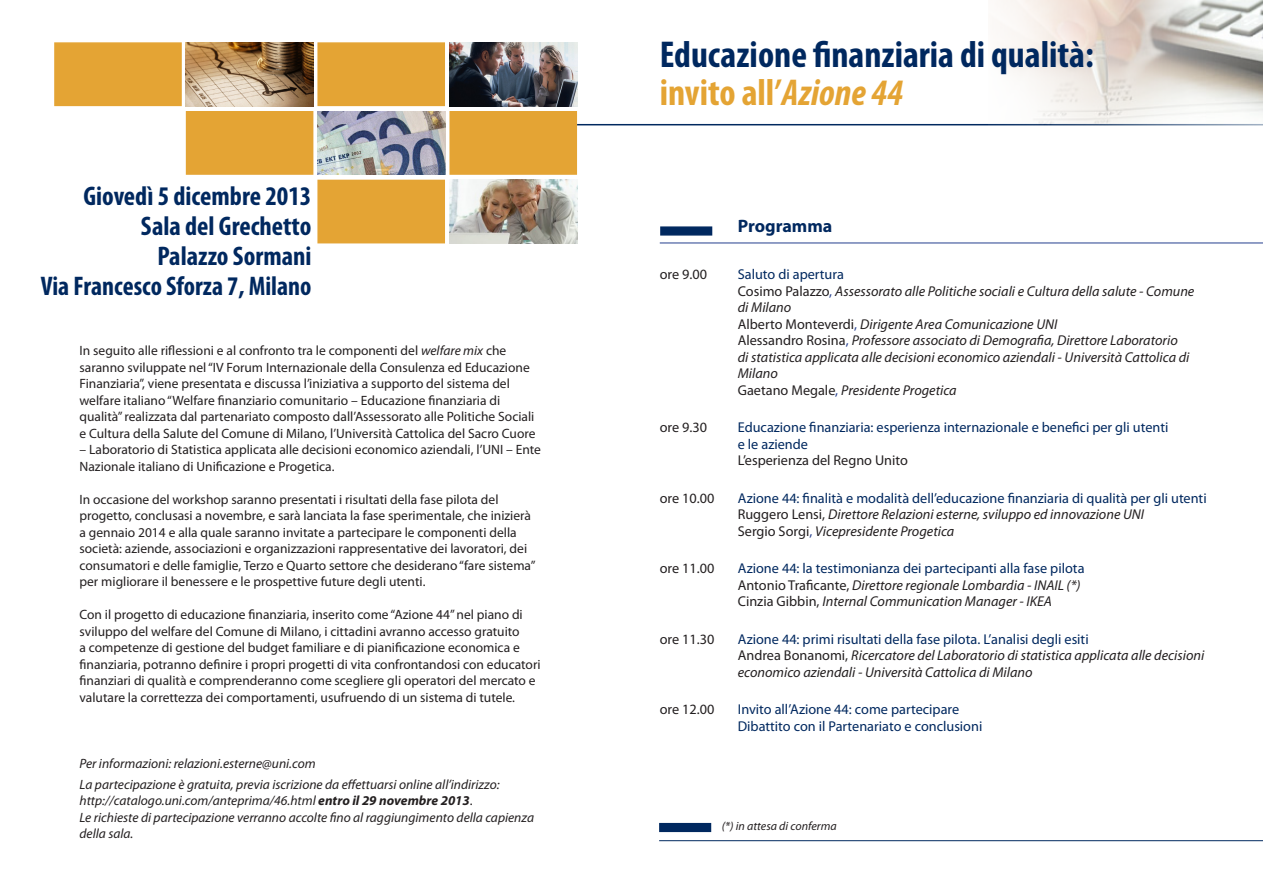
<style>
.page{position:relative;width:1263px;height:893px;background:#fff}
.page>*{position:absolute;margin:0;border:0;box-sizing:border-box;transform-origin:0 0}
.t1{font:700 condensed 37.5px "Myriad Pro";color:#00285f}
.t2{font:700 condensed 37.5px "Myriad Pro";color:#e4a434}
.t3{font:700 condensed 27px "Myriad Pro";color:#00285f}
.t4{font:700 18px "Myriad Pro";color:#00285f}
.t5{font:italic 14.25px/16.5px "Myriad Pro";color:#231f20}
.t6{font:14.25px "Myriad Pro";color:#00285f}
.t7{font:14.25px "Myriad Pro";color:#231f20}
.Normale{font:13.5px/16.5px "Myriad Pro";color:#231f20}
.Normale-2{font:italic 13.5px/16.5px "Myriad Pro";color:#231f20}
.t8{font:italic 12px "Myriad Pro";color:#231f20}
.s1{font-style:italic}
.s2{font-style:normal}
.s3{font-style:normal;color:#253f8e}
.s4{font-weight:700}
</style>
<div class="page">
<hr style="left:577px;top:124px;width:686px;height:1px;background:#00285f">
<img style="left:989px;top:0;width:274px;height:125px">
<hr style="left:660px;top:243px;width:603px;height:1px;background:#253f8e">
<div style="left:660px;top:226px;width:52px;height:10px;background:#00285f;border:2px solid #00285f"></div>
<hr style="left:659px;top:840px;width:604px;height:1px;background:#00285f">
<div style="left:659px;top:823px;width:52px;height:9px;background:#00285f"></div>
<div style="left:186px;top:111px;width:127px;height:64px;background:#e4a434;border:2px solid #e4a434"></div>
<div style="left:54px;top:42px;width:128px;height:64px;background:#e4a434;border:2px solid #e4a434"></div>
<div style="left:317px;top:180px;width:128px;height:63px;background:#e4a434"></div>
<div style="left:449px;top:111px;width:128px;height:64px;background:#e4a434;border:2px solid #e4a434"></div>
<div style="left:317px;top:42px;width:128px;height:64px;background:#e4a434;border:2px solid #e4a434"></div>
<img style="left:317px;top:111px;width:128px;height:64px">
<img style="left:449px;top:180px;width:128px;height:63px">
<img style="left:449px;top:42px;width:128px;height:64px">
<img style="left:186px;top:42px;width:127px;height:64px">
<p class="t3" style="left:84px;top:180px;width:229px">Giovedì 5 dicembre 2013</p>
<p class="t3" style="left:141px;top:210px;width:172px">Sala del Grechetto</p>
<p class="t3" style="left:157px;top:240px;width:156px">Palazzo Sormani</p>
<p class="t3" style="left:41px;top:270px;width:272px">Via Francesco Sforza 7, Milano</p>
<p class="Normale" style="left:80px;top:342px;width:457px">In seguito alle riflessioni e al confronto tra le componenti del <span class="s1">welfare mix</span> che saranno sviluppate nel “IV Forum Internazionale della Consulenza ed Educazione Finanziaria”, viene presentata e discussa l’iniziativa a supporto del sistema del welfare italiano “Welfare finanziario comunitario – Educazione finanziaria di qualità” realizzata dal partenariato composto dall’Assessorato alle Politiche Sociali e Cultura della Salute del Comune di Milano, l’Università Cattolica del Sacro Cuore</p>
<p class="Normale" style="left:80px;top:441px;width:463px">– Laboratorio di Statistica applicata alle decisioni economico aziendali, l’UNI – Ente<br>Nazionale italiano di Unificazione e Progetica.</p>
<p class="Normale" style="left:80px;top:491px;width:457px">In occasione del workshop saranno presentati i risultati della fase pilota del progetto, conclusasi a novembre, e sarà lanciata la fase sperimentale, che inizierà a gennaio 2014 e alla quale saranno invitate a partecipare le componenti della società: aziende, associazioni e organizzazioni rappresentative dei lavoratori, dei consumatori e delle famiglie, Terzo e Quarto settore che desiderano “fare sistema” per migliorare il benessere e le prospettive future degli utenti.</p>
<p class="Normale" style="left:80px;top:606px;width:463px">Con il progetto di educazione finanziaria, inserito come “Azione 44” nel piano di sviluppo del welfare del Comune di Milano, i cittadini avranno accesso gratuito<br>a competenze di gestione del budget familiare e di pianificazione economica e finanziaria, potranno definire i propri progetti di vita confrontandosi con educatori finanziari di qualità e comprenderanno come scegliere gli operatori del mercato e valutare la correttezza dei comportamenti, usufruendo di un sistema di tutele.</p>
<p class="t1" style="left:660px;top:32px;width:435px">Educazione finanziaria di qualità:</p>
<p class="t2" style="left:660px;top:69px;width:245px">invito all’<span class="s1">Azione 44</span></p>
<p class="t4" style="left:738px;top:215px;width:96px">Programma</p>
<p class="t7" style="left:660px;top:265px;width:49px">ore 9.00</p>
<p class="t6" style="left:738px;top:265px;width:108px">Saluto di apertura</p>
<p class="t5" style="left:738px;top:282px;width:458px"><span class="s2">Cosimo Palazzo</span><span class="s3">,</span> Assessorato alle Politiche sociali e Cultura della salute - Comune</p>
<p class="t5" style="left:738px;top:299px;width:55px">di Milano</p>
<p class="t5" style="left:738px;top:315px;width:321px"><span class="s2">Alberto Monteverdi</span><span class="s3">,</span> Dirigente Area Comunicazione UNI</p>
<p class="t5" style="left:738px;top:332px;width:441px"><span class="s2">Alessandro Rosina</span><span class="s3">,</span> Professore associato di Demografia, Direttore Laboratorio</p>
<p class="t5" style="left:738px;top:348px;width:453px">di statistica applicata alle decisioni economico aziendali - Università Cattolica di<br>Milano</p>
<p class="t5" style="left:738px;top:381px;width:220px"><span class="s2">Gaetano Megale</span><span class="s3">,</span> Presidente Progetica</p>
<p class="t7" style="left:660px;top:418px;width:49px">ore 9.30</p>
<p class="t6" style="left:738px;top:418px;width:432px">Educazione finanziaria: esperienza internazionale e benefici per gli utenti</p>
<p class="t6" style="left:738px;top:435px;width:72px">e le aziende</p>
<p class="t7" style="left:738px;top:451px;width:172px">L’esperienza del Regno Unito</p>
<p class="t7" style="left:660px;top:489px;width:56px">ore 10.00</p>
<p class="t6" style="left:738px;top:489px;width:470px">Azione 44: finalità e modalità dell’educazione finanziaria di qualità per gli utenti</p>
<p class="t5" style="left:738px;top:506px;width:408px"><span class="s2">Ruggero Lensi,</span> Direttore Relazioni esterne, sviluppo ed innovazione UNI</p>
<p class="t5" style="left:738px;top:522px;width:218px"><span class="s2">Sergio Sorgi</span><span class="s3">,</span> Vicepresidente Progetica</p>
<p class="t7" style="left:660px;top:559px;width:56px">ore 11.00</p>
<p class="t6" style="left:738px;top:559px;width:348px">Azione 44: la testimonianza dei partecipanti alla fase pilota</p>
<p class="t5" style="left:738px;top:576px;width:344px"><span class="s2">Antonio Traficante,</span> Direttore regionale Lombardia - INAIL (*)</p>
<p class="t5" style="left:738px;top:593px;width:316px"><span class="s2">Cinzia Gibbin,</span> Internal Communication Manager - IKEA</p>
<p class="t7" style="left:660px;top:630px;width:56px">ore 11.30</p>
<p class="t6" style="left:738px;top:630px;width:352px">Azione 44: primi risultati della fase pilota. L’analisi degli esiti</p>
<p class="t5" style="left:738px;top:647px;width:468px"><span class="s2">Andrea Bonanomi,</span> Ricercatore del Laboratorio di statistica applicata alle decisioni economico aziendali - Università Cattolica di Milano</p>
<p class="t7" style="left:660px;top:700px;width:56px">ore 12.00</p>
<p class="t6" style="left:738px;top:700px;width:223px">Invito all’Azione 44: come partecipare</p>
<p class="t6" style="left:738px;top:717px;width:246px">Dibattito con il Partenariato e conclusioni</p>
<p class="Normale-2" style="left:80px;top:755px;width:238px">Per informazioni: relazioni.esterne@uni.com</p>
<p class="Normale-2" style="left:80px;top:776px;width:422px">La partecipazione è gratuita, previa iscrizione da effettuarsi online all’indirizzo:</p>
<p class="Normale-2" style="left:80px;top:792px;width:395px">http://catalogo.uni.com/anteprima/46.html <span class="s4">entro il 29 novembre 2013</span><span class="s2">.</span></p>
<p class="Normale-2" style="left:80px;top:809px;width:456px">Le richieste di partecipazione verranno accolte fino al raggiungimento della capienza della sala.</p>
<p class="t8" style="left:722px;top:819px;width:116px">(*) in attesa di conferma</p>
</div>
